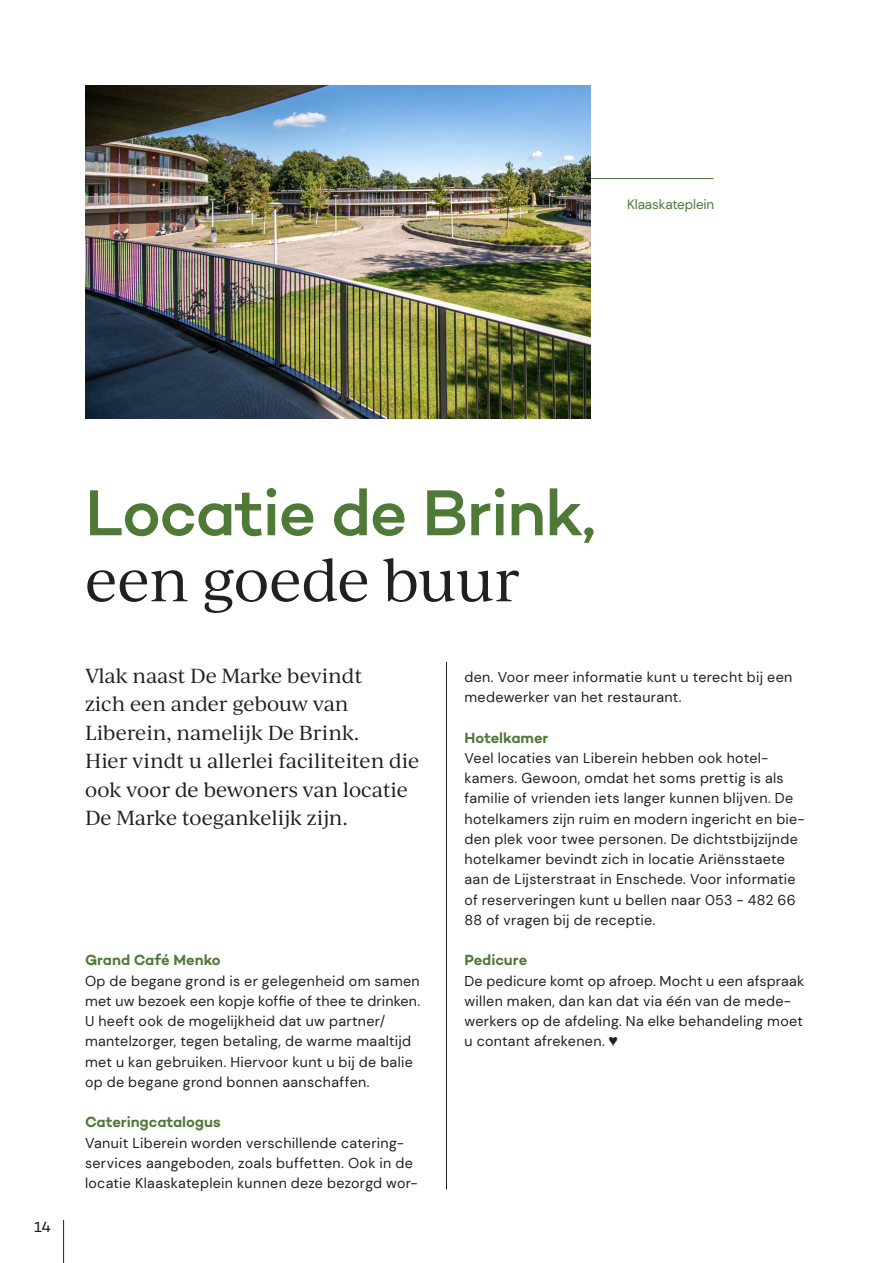
<style>
.page{position:relative;width:893px;height:1263px;background:#fff}
.page>*{position:absolute;margin:0;border:0;box-sizing:border-box;transform-origin:0 0}
._1_titel_groot{font:500 66px "Campton";letter-spacing:-.02em;color:#4f7936}
._1_titel_groot-2{font:57px "Ivy Journal";letter-spacing:-.01em;color:#231f20}
._5_Inleiding_groot{font:19.5px/28.5px "Ivy Journal";letter-spacing:-.01em;color:#231f20}
._4_Tussenkop_klein{font:600 15px "Campton";letter-spacing:-.005em;color:#4f7936}
.t1{font:15px "Campton";color:#231f20}
._2_Bodytekst{font:14.25px/20.2px "DM Sans";letter-spacing:.02em;color:#231f20}
._2_Bodytekst_groen{font:13.5px "DM Sans";letter-spacing:-.01em;color:#4f7936}
.s1{font-family:"Arial";font-size:15px}
</style>
<div class="page">
<hr style="left:63px;top:1220px;width:1px;height:43px;background:#231f20">
<hr style="left:587px;top:178px;width:126px;height:1px;background:#4f7936">
<img style="left:85px;top:85px;width:505px;height:333px">
<hr style="left:446px;top:662px;width:1px;height:527px;background:#231f20">
<p class="_2_Bodytekst_groen" style="left:627px;top:196px;width:89px">Klaaskateplein</p>
<p class="t1" style="left:34px;top:1217px;width:18px">14</p>
<p class="_1_titel_groot" style="left:85px;top:471px;width:512px">Locatie de Brink,</p>
<p class="_1_titel_groot-2" style="left:85px;top:540px;width:437px">een goede buur</p>
<p class="_5_Inleiding_groot" style="left:85px;top:660px;width:336px">Vlak naast De Marke bevindt<br>zich een ander gebouw van<br>Liberein, namelijk De Brink.<br>Hier vindt u allerlei faciliteiten die ook voor de bewoners van locatie<br>De Marke toegankelijk zijn.</p>
<p class="_2_Bodytekst" style="left:464px;top:667px;width:329px">den. Voor meer informatie kunt u terecht bij een medewerker van het restaurant.</p>
<p class="_4_Tussenkop_klein" style="left:464px;top:728px;width:86px">Hotelkamer</p>
<p class="_2_Bodytekst" style="left:464px;top:748px;width:342px">Veel locaties van Liberein hebben ook hotel&shy;kamers. Gewoon, omdat het soms prettig is als familie of vrienden iets langer kunnen blijven. De hotelkamers zijn ruim en modern ingericht en bie&shy;den plek voor twee personen. De dichtstbijzijnde hotelkamer bevindt zich in locatie Ariënsstaete aan de Lijsterstraat in Enschede. Voor informatie of reserveringen kunt u bellen naar 053 - 482 66<br>88 of vragen bij de receptie.</p>
<p class="_4_Tussenkop_klein" style="left:464px;top:951px;width:64px">Pedicure</p>
<p class="_2_Bodytekst" style="left:464px;top:970px;width:341px">De pedicure komt op afroep. Mocht u een afspraak willen maken, dan kan dat via één van de mede&shy;werkers op de afdeling. Na elke behandeling moet u contant afrekenen. <span class="s1">♥</span></p>
<p class="_4_Tussenkop_klein" style="left:85px;top:951px;width:137px">Grand Café Menko</p>
<p class="_2_Bodytekst" style="left:85px;top:970px;width:337px">Op de begane grond is er gelegenheid om samen met uw bezoek een kopje koffie of thee te drinken.<br>U heeft ook de mogelijkheid dat uw partner/ mantelzorger, tegen betaling, de warme maaltijd met u kan gebruiken. Hiervoor kunt u bij de balie op de begane grond bonnen aanschaffen.</p>
<p class="_4_Tussenkop_klein" style="left:85px;top:1113px;width:137px">Cateringcatalogus</p>
<p class="_2_Bodytekst" style="left:85px;top:1132px;width:334px">Vanuit Liberein worden verschillende catering&shy;services aangeboden, zoals buffetten. Ook in de locatie Klaaskateplein kunnen deze bezorgd wor-</p>
</div>
